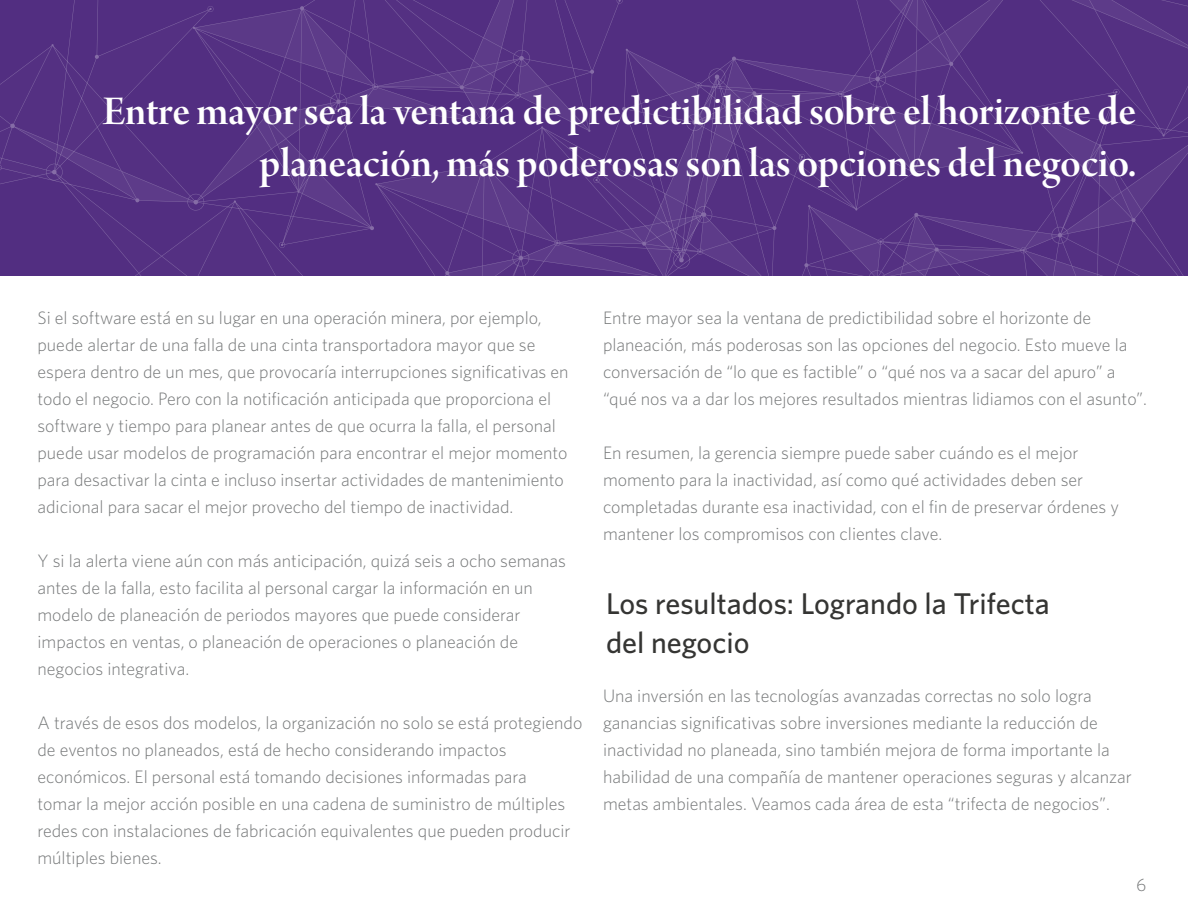
<style>
.page{position:relative;width:1188px;height:918px;background:#fff}
.page>*{position:absolute;margin:0;border:0;box-sizing:border-box;transform-origin:0 0}
.quote-callout{font:43.5px/52.2px "Arno Pro Smbd Display";letter-spacing:-.005em;color:#fff;text-align:right}
.t1{font:500 30px/39px "Whitney";color:#353533}
.body{font:300 18px/27px "Whitney";color:#757778}
</style>
<div class="page">
<svg style="left:0;top:0;width:1188px;height:275px;background:#563283"></svg>
<p class="quote-callout" style="left:103px;top:87px;width:1035px">Entre mayor sea la ventana de predictibilidad sobre el horizonte de planeación, más poderosas son las opciones del negocio.</p>
<p class="body" style="left:38px;top:304px;width:533px">Si el software está en su lugar en una operación minera, por ejemplo, puede alertar de una falla de una cinta transportadora mayor que se espera dentro de un mes, que provocaría interrupciones significativas en todo el negocio. Pero con la notificación anticipada que proporciona el software y tiempo para planear antes de que ocurra la falla, el personal puede usar modelos de programación para encontrar el mejor momento para desactivar la cinta e incluso insertar actividades de mantenimiento adicional para sacar el mejor provecho del tiempo de inactividad.</p>
<p class="body" style="left:38px;top:547px;width:530px">Y si la alerta viene aún con más anticipación, quizá seis a ocho semanas antes de la falla, esto facilita al personal cargar la información en un modelo de planeación de periodos mayores que puede considerar impactos en ventas, o planeación de operaciones o planeación de negocios integrativa.</p>
<p class="body" style="left:38px;top:709px;width:546px">A través de esos dos modelos, la organización no solo se está protegiendo de eventos no planeados, está de hecho considerando impactos económicos. El personal está tomando decisiones informadas para<br>tomar la mejor acción posible en una cadena de suministro de múltiples redes con instalaciones de fabricación equivalentes que pueden producir múltiples bienes.</p>
<p class="body" style="left:603px;top:304px;width:545px">Entre mayor sea la ventana de predictibilidad sobre el horizonte de planeación, más poderosas son las opciones del negocio. Esto mueve la conversación de “lo que es factible” o “qué nos va a sacar del apuro” a “qué nos va a dar los mejores resultados mientras lidiamos con el asunto”.</p>
<p class="body" style="left:603px;top:439px;width:518px">En resumen, la gerencia siempre puede saber cuándo es el mejor momento para la inactividad, así como qué actividades deben ser completadas durante esa inactividad, con el fin de preservar órdenes y mantener los compromisos con clientes clave.</p>
<p class="t1" style="left:606px;top:584px;width:445px">Los resultados: Logrando la Trifecta del negocio</p>
<p class="body" style="left:603px;top:682px;width:530px">Una inversión en las tecnologías avanzadas correctas no solo logra ganancias significativas sobre inversiones mediante la reducción de inactividad no planeada, sino también mejora de forma importante la habilidad de una compañía de mantener operaciones seguras y alcanzar metas ambientales. Veamos cada área de esta “trifecta de negocios”.</p>
<p class="body" style="left:1136px;top:871px;width:12px">6</p>
</div>
